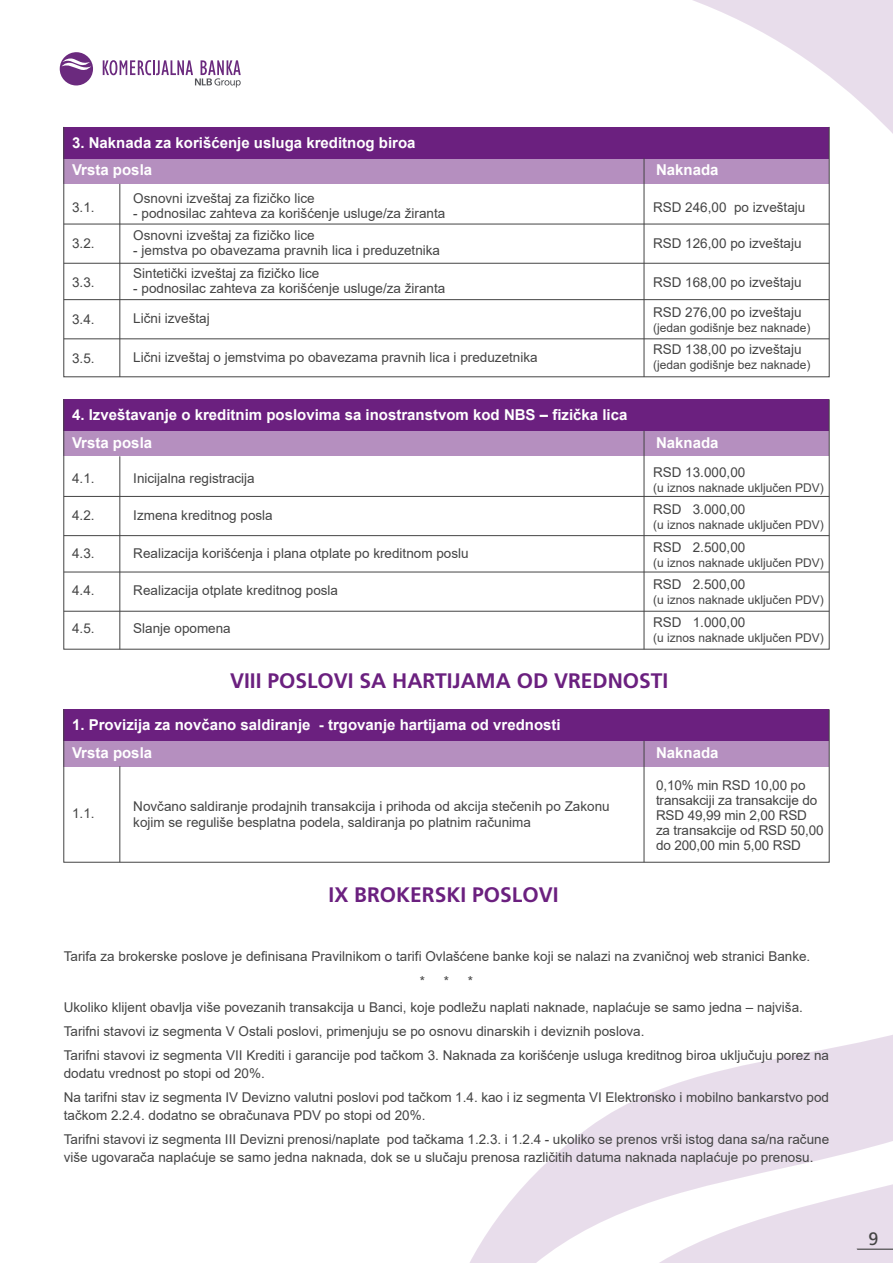
<style>
.page{position:relative;width:893px;height:1263px;background:#fff}
.page>*{position:absolute;margin:0;border:0;box-sizing:border-box;transform-origin:0 0}
.t1{font:700 21px "Frutiger LT Std";color:#6b207f}
.t2{font:18px "Frutiger LT Std";color:#444}
.t3{font:700 15px/27.3px "Arial";color:#fff}
.t4{font:13.5px/15px "Arial";color:#444}
.t5{font:12px "Arial";color:#444}
</style>
<div class="page">
<div style="left:64px;top:127px;width:765px;height:32px;background:#6b207f"></div>
<div style="left:64px;top:158px;width:765px;height:26px;background:#b58fbf"></div>
<hr style="left:64px;top:224px;width:765px;height:1px;background:#444">
<hr style="left:64px;top:263px;width:765px;height:1px;background:#444">
<hr style="left:64px;top:299px;width:765px;height:1px;background:#444">
<hr style="left:64px;top:339px;width:765px;height:1px;background:#444">
<hr style="left:120px;top:184px;width:1px;height:193px;background:#444">
<div style="left:64px;top:399px;width:765px;height:32px;background:#6b207f"></div>
<div style="left:64px;top:431px;width:765px;height:25px;background:#b58fbf"></div>
<hr style="left:64px;top:496px;width:765px;height:1px;background:#444">
<hr style="left:64px;top:535px;width:765px;height:1px;background:#444">
<hr style="left:64px;top:572px;width:765px;height:1px;background:#444">
<hr style="left:64px;top:611px;width:765px;height:1px;background:#444">
<hr style="left:120px;top:456px;width:1px;height:193px;background:#444">
<hr style="left:644px;top:431px;width:1px;height:218px;background:#444">
<svg style="left:433px;top:834px;width:397px;height:429px"></svg>
<svg style="left:497px;top:932px;width:396px;height:331px"></svg>
<svg style="left:581px;top:0;width:312px;height:586px"></svg>
<svg style="left:59px;top:52px;width:34px;height:34px"></svg>
<svg style="left:103px;top:60px;width:138px;height:27px"></svg>
<div style="left:64px;top:709px;width:765px;height:32px;background:#6b207f"></div>
<div style="left:64px;top:741px;width:765px;height:25px;background:#b58fbf"></div>
<div style="left:64px;top:709px;width:765px;height:153px;border:1px solid #444"></div>
<hr style="left:120px;top:766px;width:1px;height:96px;background:#444">
<hr style="left:644px;top:741px;width:1px;height:121px;background:#444">
<svg style="left:857px;top:1248px;width:36px;height:2px"></svg>
<p class="t3" style="left:72px;top:129px;width:345px">3. Naknada za korišćenje usluga kreditnog biroa<br>Vrsta posla</p>
<p class="t4" style="left:72px;top:199px;width:24px">3.1.</p>
<p class="t4" style="left:72px;top:235px;width:24px">3.2.</p>
<p class="t4" style="left:72px;top:274px;width:24px">3.3.</p>
<p class="t4" style="left:72px;top:312px;width:24px">3.4.</p>
<p class="t4" style="left:72px;top:351px;width:24px">3.5.</p>
<p class="t4" style="left:133px;top:190px;width:183px">Osnovni izveštaj za fizičko lice</p>
<p class="t4" style="left:133px;top:202px;width:314px;line-height:22.5px">- podnosilac zahteva za korišćenje usluge/za žiranta<br>Osnovni izveštaj za fizičko lice</p>
<p class="t4" style="left:133px;top:239px;width:308px;line-height:22.5px">- jemstva po obavezama pravnih lica i preduzetnika<br>Sintetički izveštaj za fizičko lice</p>
<p class="t4" style="left:133px;top:280px;width:314px">- podnosilac zahteva za korišćenje usluge/za žiranta</p>
<p class="t4" style="left:133px;top:310px;width:78px">Lični izveštaj</p>
<p class="t4" style="left:133px;top:349px;width:406px">Lični izveštaj o jemstvima po obavezama pravnih lica i preduzetnika</p>
<p class="t3" style="left:72px;top:402px;width:557px">4. Izveštavanje o kreditnim poslovima sa inostranstvom kod NBS – fizička lica<br>Vrsta posla</p>
<p class="t4" style="left:72px;top:470px;width:24px">4.1.</p>
<p class="t4" style="left:72px;top:508px;width:24px">4.2.</p>
<p class="t4" style="left:72px;top:545px;width:24px">4.3.</p>
<p class="t4" style="left:72px;top:583px;width:24px">4.4.</p>
<p class="t4" style="left:72px;top:620px;width:24px">4.5.</p>
<p class="t4" style="left:133px;top:470px;width:123px">Inicijalna registracija</p>
<p class="t4" style="left:133px;top:508px;width:141px">Izmena kreditnog posla</p>
<p class="t4" style="left:133px;top:545px;width:337px">Realizacija korišćenja i plana otplate po kreditnom poslu</p>
<p class="t4" style="left:133px;top:583px;width:206px">Realizacija otplate kreditnog posla</p>
<p class="t4" style="left:133px;top:620px;width:99px">Slanje opomena</p>
<p class="t3" style="left:656px;top:157px;width:64px">Naknada</p>
<p class="t4" style="left:653px;top:199px;width:154px">RSD 246,00 po izveštaju</p>
<p class="t4" style="left:653px;top:235px;width:150px">RSD 126,00 po izveštaju</p>
<p class="t4" style="left:653px;top:274px;width:150px">RSD 168,00 po izveštaju</p>
<p class="t4" style="left:653px;top:304px;width:150px">RSD 276,00 po izveštaju</p>
<p class="t5" style="left:653px;top:319px;width:159px">(jedan godišnje bez naknade)</p>
<p class="t4" style="left:653px;top:342px;width:150px">RSD 138,00 po izveštaju</p>
<p class="t5" style="left:653px;top:357px;width:159px">(jedan godišnje bez naknade)</p>
<p class="t3" style="left:656px;top:429px;width:64px">Naknada</p>
<p class="t4" style="left:653px;top:464px;width:94px">RSD 13.000,00</p>
<p class="t5" style="left:653px;top:479px;width:172px">(u iznos naknade uključen PDV)</p>
<p class="t4" style="left:653px;top:502px;width:94px">RSD 3.000,00</p>
<p class="t5" style="left:653px;top:517px;width:172px">(u iznos naknade uključen PDV)</p>
<p class="t4" style="left:653px;top:539px;width:94px">RSD 2.500,00</p>
<p class="t5" style="left:653px;top:554px;width:172px">(u iznos naknade uključen PDV)</p>
<p class="t4" style="left:653px;top:577px;width:94px">RSD 2.500,00</p>
<p class="t5" style="left:653px;top:592px;width:172px">(u iznos naknade uključen PDV)</p>
<p class="t4" style="left:653px;top:614px;width:94px">RSD 1.000,00</p>
<p class="t5" style="left:653px;top:629px;width:172px">(u iznos naknade uključen PDV)</p>
<h1 class="t1" style="left:230px;top:669px;width:440px">VIII POSLOVI SA HARTIJAMA OD VREDNOSTI</h1>
<p class="t3" style="left:72px;top:712px;width:490px">1. Provizija za novčano saldiranje - trgovanje hartijama od vrednosti<br>Vrsta posla</p>
<p class="t4" style="left:72px;top:806px;width:24px">1.1.</p>
<p class="t4" style="left:133px;top:798px;width:478px;line-height:16.5px">Novčano saldiranje prodajnih transakcija i prihoda od akcija stečenih po Zakonu kojim se reguliše besplatna podela, saldiranja po platnim računima</p>
<h1 class="t1" style="left:329px;top:882px;width:231px">IX BROKERSKI POSLOVI</h1>
<p class="t3" style="left:656px;top:739px;width:64px">Naknada</p>
<p class="t4" style="left:656px;top:777px;width:169px">0,10% min RSD 10,00 po transakciji za transakcije do<br>RSD 49,99 min 2,00 RSD za transakcije od RSD 50,00 do 200,00 min 5,00 RSD</p>
<p class="t4" style="left:64px;top:943px;width:748px;line-height:25.5px;text-align:center">Tarifa za brokerske poslove je definisana Pravilnikom o tarifi Ovlašćene banke koji se nalazi na zvaničnoj web stranici Banke. * *</p>
<p class="t4" style="left:64px;top:968px;width:741px;line-height:25.5px;text-indent:404px">*<br>Ukoliko klijent obavlja više povezanih transakcija u Banci, koje podležu naplati naknade, naplaćuje se samo jedna – najviša.</p>
<p class="t4" style="left:64px;top:1019px;width:767px;line-height:24px">Tarifni stavovi iz segmenta V Ostali poslovi, primenjuju se po osnovu dinarskih i deviznih poslova.<br>Tarifni stavovi iz segmenta VII Krediti i garancije pod tačkom 3. Naknada za korišćenje usluga kreditnog biroa uključuju porez na</p>
<p class="t4" style="left:64px;top:1061px;width:767px;line-height:24px">dodatu vrednost po stopi od 20%.<br>Na tarifni stav iz segmenta IV Devizno valutni poslovi pod tačkom 1.4. kao i iz segmenta VI Elektronsko i mobilno bankarstvo pod</p>
<p class="t4" style="left:64px;top:1103px;width:767px;line-height:24px">tačkom 2.2.4. dodatno se obračunava PDV po stopi od 20%.<br>Tarifni stavovi iz segmenta III Devizni prenosi/naplate pod tačkama 1.2.3. i 1.2.4 - ukoliko se prenos vrši istog dana sa/na račune</p>
<p class="t4" style="left:64px;top:1149px;width:751px">više ugovarača naplaćuje se samo jedna naknada, dok se u slučaju prenosa različitih datuma naknada naplaćuje po prenosu.</p>
<h2 class="t2" style="left:869px;top:1228px;width:12px">9</h2>
</div>
